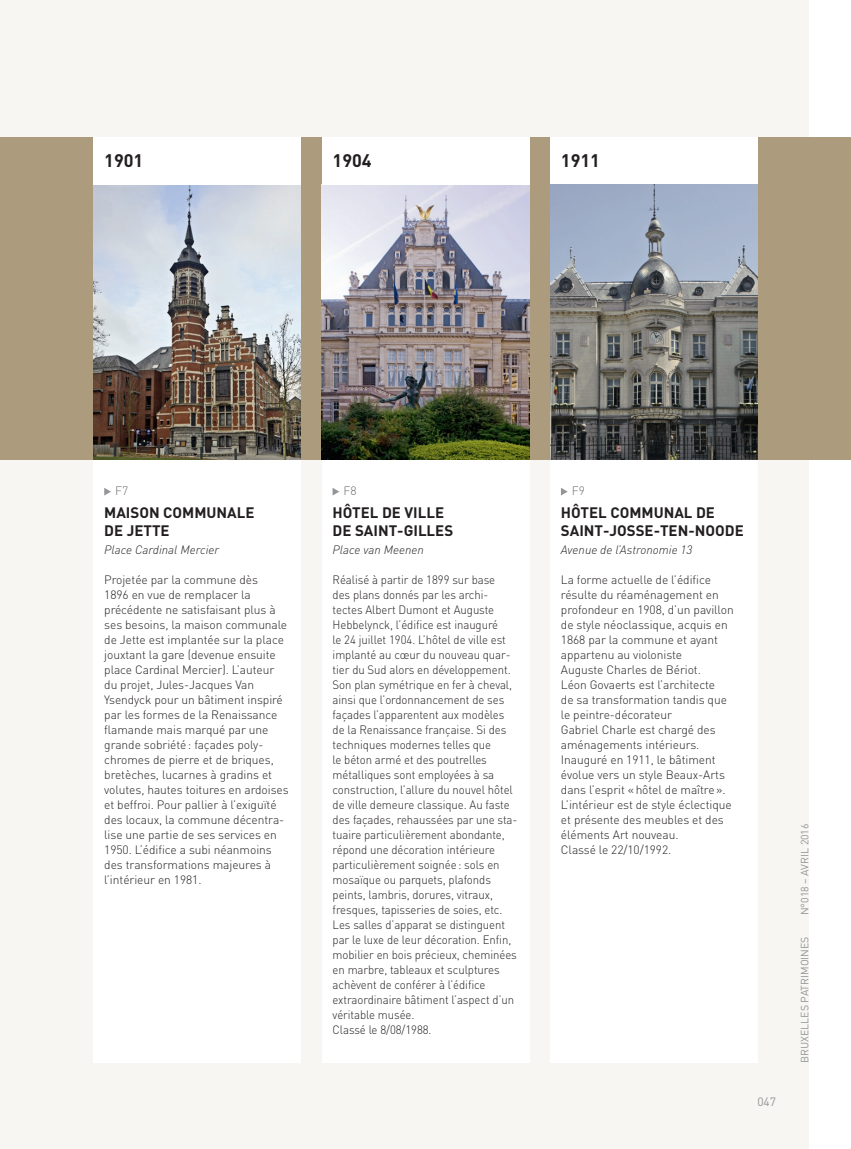
<style>
.page{position:relative;width:851px;height:1149px;background:#fff}
.page>*{position:absolute;margin:0;border:0;box-sizing:border-box;transform-origin:0 0}
.t1{font:700 18px "DIN";color:#231f20}
.t2{font:700 15px/18px "DIN";color:#231f20}
.t3{font:300 12px/15px "DIN";letter-spacing:-.005em;color:#231f20}
.t4{font:300 12px/15px "DIN";letter-spacing:-.005em;color:#231f20;scale:.95 1}
.t5{font:italic 300 12px "DINOT";color:#231f20}
.t6{font:300 12px "DIN";color:#6c6d70}
.t7{font:12px "DIN";color:#939598}
.t8{font:10.5px "DIN";color:#939598}
</style>
<div class="page">
<div style="left:0;top:0;width:808px;height:1148px;background:#f8f6f3"></div>
<div style="left:0;top:137px;width:850px;height:322px;background:#ad9b7e"></div>
<div style="left:322px;top:459px;width:207px;height:603px;background:#fff"></div>
<svg style="left:332px;top:488px;width:7px;height:7px"></svg>
<img style="left:322px;top:184px;width:207px;height:275px">
<div style="left:322px;top:137px;width:207px;height:47px;background:#fff"></div>
<div style="left:94px;top:459px;width:206px;height:603px;background:#fff"></div>
<svg style="left:104px;top:488px;width:7px;height:7px"></svg>
<img style="left:94px;top:184px;width:206px;height:275px">
<div style="left:94px;top:137px;width:206px;height:47px;background:#fff"></div>
<div style="left:550px;top:137px;width:207px;height:47px;background:#fff"></div>
<div style="left:550px;top:459px;width:207px;height:603px;background:#fff"></div>
<svg style="left:561px;top:488px;width:6px;height:7px"></svg>
<img style="left:550px;top:184px;width:207px;height:275px">
<h1 class="t1" style="left:104px;top:148px;width:41px">1901</h1>
<h1 class="t1" style="left:332px;top:148px;width:41px">1904</h1>
<h1 class="t1" style="left:561px;top:148px;width:41px">1911</h1>
<p class="t6" style="left:115px;top:483px;width:15px">F7</p>
<p class="t2" style="left:104px;top:502px;width:152px">MAISON COMMUNALE<br>DE JETTE</p>
<p class="t5" style="left:104px;top:542px;width:116px">Place Cardinal Mercier</p>
<p class="t3" style="left:104px;top:571px;width:186px">Projetée par la commune dès<br>1896 en vue de remplacer la précédente ne satisfaisant plus à ses besoins, la maison communale de Jette est implantée sur la place jouxtant la gare (devenue ensuite place Cardinal Mercier). L’auteur du projet, Jules-Jacques Van<br>Ysendyck pour un bâtiment inspiré par les formes de la Renaissance flamande mais marqué par une grande sobriété: façades poly&shy;chromes de pierre et de briques, bretèches, lucarnes à gradins et volutes, hautes toitures en ardoises et beffroi. Pour pallier à l’exiguïté des locaux, la commune décentra&shy;lise une partie de ses services en<br>1950. L’édifice a subi néanmoins des transformations majeures à l’intérieur en 1981.</p>
<p class="t6" style="left:343px;top:483px;width:15px">F8</p>
<p class="t2" style="left:332px;top:502px;width:122px">HÔTEL DE VILLE<br>DE SAINT-GILLES</p>
<p class="t5" style="left:332px;top:542px;width:93px">Place van Meenen</p>
<p class="t4" style="left:332px;top:571px;width:196px">Réalisé à partir de 1899 sur base<br>des plans donnés par les archi&shy;tectes Albert Dumont et Auguste Hebbelynck, l’édifice est inauguré<br>le 24 juillet 1904. L’hôtel de ville est implanté au cœur du nouveau quar&shy;tier du Sud alors en développement.<br>Son plan symétrique en fer à cheval, ainsi que l’ordonnancement de ses façades l’apparentent aux modèles de la Renaissance française. Si des techniques modernes telles que<br>le béton armé et des poutrelles métalliques sont employées à sa construction, l’allure du nouvel hôtel de ville demeure classique. Au faste des façades, rehaussées par une sta&shy;tuaire particulièrement abondante, répond une décoration intérieure particulièrement soignée: sols en mosaïque ou parquets, plafonds peints, lambris, dorures, vitraux, fresques, tapisseries de soies, etc.<br>Les salles d’apparat se distinguent par le luxe de leur décoration. Enfin, mobilier en bois précieux, cheminées en marbre, tableaux et sculptures achèvent de conférer à l’édifice extraordinaire bâtiment l’aspect d’un véritable musée.<br>Classé le 8/08/1988.</p>
<p class="t6" style="left:571px;top:483px;width:15px">F9</p>
<p class="t2" style="left:561px;top:502px;width:184px">HÔTEL COMMUNAL DE<br>SAINT-JOSSE-TEN-NOODE</p>
<p class="t5" style="left:561px;top:542px;width:133px">Avenue de l’Astronomie 13</p>
<p class="t3" style="left:561px;top:571px;width:174px">La forme actuelle de l’édifice résulte du réaménagement en profondeur en 1908, d’un pavillon de style néoclassique, acquis en<br>1868 par la commune et ayant appartenu au violoniste<br>Auguste Charles de Bériot.<br>Léon Govaerts est l’architecte<br>de sa transformation tandis que le peintre-décorateur<br>Gabriel Charle est chargé des aménagements intérieurs.<br>Inauguré en 1911, le bâtiment évolue vers un style Beaux-Arts dans l’esprit «hôtel de maître».<br>L’intérieur est de style éclectique et présente des meubles et des éléments Art nouveau.<br>Classé le 22/10/1992.</p>
<p class="t7" style="left:757px;top:1094px;width:20px">047</p>
<p class="t8" style="left:798px;top:915px;width:93px;rotate:-90deg">N°018 – AVRIL 2016</p>
<p class="t8" style="left:798px;top:1062px;width:128px;rotate:-90deg">BRUXELLES PATRIMOINES</p>
</div>
